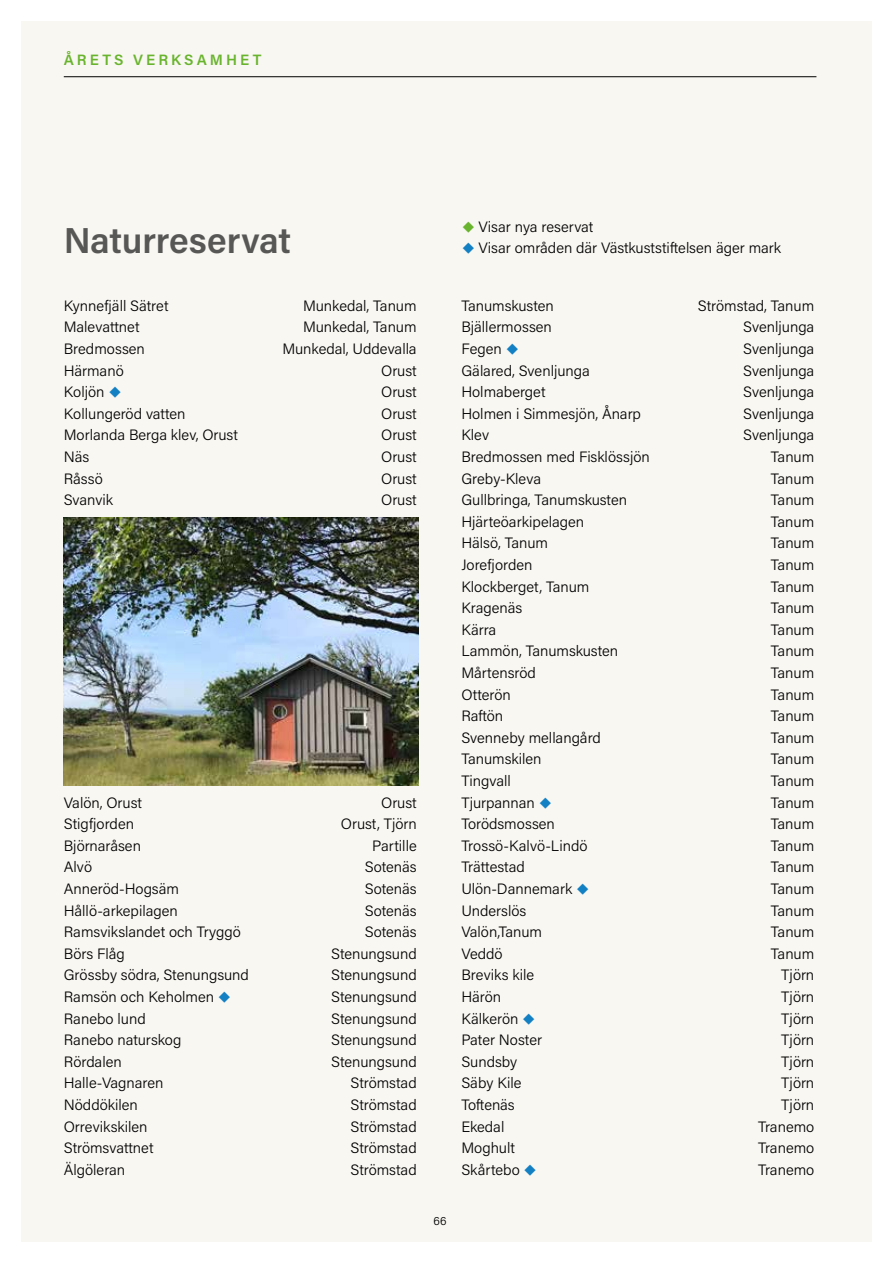
<style>
.page{position:relative;width:893px;height:1263px;background:#fff}
.page>*{position:absolute;margin:0;border:0;box-sizing:border-box;transform-origin:0 0}
.t1{font:600 36px "Acumin Pro";letter-spacing:-.01em;color:#575756}
.t2{font:300 15px "Acumin Pro";color:#000}
.t3{font:600 15px "Acumin Pro";letter-spacing:.205em;color:#69b42e}
.t4{font:300 12px "Acumin Pro";color:#000}
.s1{color:#1380c4}
.s2{color:#69b42e}
</style>
<div class="page">
<div style="left:21px;top:21px;width:851px;height:1221px;background:#f9f7f2"></div>
<hr style="left:64px;top:76px;width:752px;height:1px;background:#000">
<img style="left:64px;top:517px;width:355px;height:268px">
<p class="t3" style="left:64px;top:49px;width:199px">ÅRETS VERKSAMHET</p>
<h1 class="t1" style="left:64px;top:215px;width:229px">Naturreservat</h1>
<p class="t2" style="left:64px;top:295px;width:106px">Kynnefjäll Sätret</p>
<p class="t2" style="left:303px;top:295px;width:115px">Munkedal, Tanum</p>
<p class="t2" style="left:64px;top:317px;width:77px">Malevattnet</p>
<p class="t2" style="left:303px;top:317px;width:115px">Munkedal, Tanum</p>
<p class="t2" style="left:64px;top:338px;width:83px">Bredmossen</p>
<p class="t2" style="left:282px;top:338px;width:136px">Munkedal, Uddevalla</p>
<p class="t2" style="left:64px;top:360px;width:61px">Härmanö</p>
<p class="t2" style="left:381px;top:360px;width:37px">Orust</p>
<p class="t2" style="left:64px;top:382px;width:59px">Koljön <span class="s1">◆</span></p>
<p class="t2" style="left:381px;top:382px;width:37px">Orust</p>
<p class="t2" style="left:64px;top:403px;width:123px">Kollungeröd vatten</p>
<p class="t2" style="left:381px;top:403px;width:37px">Orust</p>
<p class="t2" style="left:64px;top:425px;width:176px">Morlanda Berga klev, Orust</p>
<p class="t2" style="left:381px;top:425px;width:37px">Orust</p>
<p class="t2" style="left:64px;top:446px;width:27px">Näs</p>
<p class="t2" style="left:381px;top:446px;width:37px">Orust</p>
<p class="t2" style="left:64px;top:468px;width:41px">Råssö</p>
<p class="t2" style="left:381px;top:468px;width:37px">Orust</p>
<p class="t2" style="left:64px;top:490px;width:51px">Svanvik</p>
<p class="t2" style="left:381px;top:490px;width:37px">Orust</p>
<p class="t2" style="left:64px;top:792px;width:80px">Valön, Orust</p>
<p class="t2" style="left:381px;top:792px;width:37px">Orust</p>
<p class="t2" style="left:64px;top:814px;width:72px">Stigfjorden</p>
<p class="t2" style="left:341px;top:814px;width:77px">Orust, Tjörn</p>
<p class="t2" style="left:64px;top:835px;width:79px">Björnaråsen</p>
<p class="t2" style="left:372px;top:835px;width:46px">Partille</p>
<p class="t2" style="left:64px;top:857px;width:30px">Alvö</p>
<p class="t2" style="left:365px;top:857px;width:53px">Sotenäs</p>
<p class="t2" style="left:64px;top:878px;width:117px">Anneröd-Hogsäm</p>
<p class="t2" style="left:365px;top:878px;width:53px">Sotenäs</p>
<p class="t2" style="left:64px;top:900px;width:115px">Hållö-arkepilagen</p>
<p class="t2" style="left:365px;top:900px;width:53px">Sotenäs</p>
<p class="t2" style="left:64px;top:922px;width:179px">Ramsvikslandet och Tryggö</p>
<p class="t2" style="left:365px;top:922px;width:53px">Sotenäs</p>
<p class="t2" style="left:64px;top:943px;width:63px">Börs Flåg</p>
<p class="t2" style="left:331px;top:943px;width:87px">Stenungsund</p>
<p class="t2" style="left:64px;top:965px;width:187px">Grössby södra, Stenungsund</p>
<p class="t2" style="left:331px;top:965px;width:87px">Stenungsund</p>
<p class="t2" style="left:64px;top:986px;width:169px">Ramsön och Keholmen <span class="s1">◆</span></p>
<p class="t2" style="left:331px;top:986px;width:87px">Stenungsund</p>
<p class="t2" style="left:64px;top:1008px;width:84px">Ranebo lund</p>
<p class="t2" style="left:331px;top:1008px;width:87px">Stenungsund</p>
<p class="t2" style="left:64px;top:1030px;width:119px">Ranebo naturskog</p>
<p class="t2" style="left:331px;top:1030px;width:87px">Stenungsund</p>
<p class="t2" style="left:64px;top:1051px;width:60px">Rördalen</p>
<p class="t2" style="left:331px;top:1051px;width:87px">Stenungsund</p>
<p class="t2" style="left:64px;top:1073px;width:101px">Halle-Vagnaren</p>
<p class="t2" style="left:350px;top:1073px;width:68px">Strömstad</p>
<p class="t2" style="left:64px;top:1094px;width:76px">Nöddökilen</p>
<p class="t2" style="left:350px;top:1094px;width:68px">Strömstad</p>
<p class="t2" style="left:64px;top:1116px;width:85px">Orrevikskilen</p>
<p class="t2" style="left:350px;top:1116px;width:68px">Strömstad</p>
<p class="t2" style="left:64px;top:1138px;width:91px">Strömsvattnet</p>
<p class="t2" style="left:350px;top:1138px;width:68px">Strömstad</p>
<p class="t2" style="left:64px;top:1159px;width:63px">Älgöleran</p>
<p class="t2" style="left:350px;top:1159px;width:68px">Strömstad</p>
<p class="t2" style="left:462px;top:216px;width:133px"><span class="s2">◆</span> Visar nya reservat</p>
<p class="t2" style="left:462px;top:237px;width:321px"><span class="s1">◆</span> Visar områden där Västkuststiftelsen äger mark</p>
<p class="t2" style="left:461px;top:295px;width:94px">Tanumskusten</p>
<p class="t2" style="left:698px;top:295px;width:118px">Strömstad, Tanum</p>
<p class="t2" style="left:461px;top:317px;width:92px">Bjällermossen</p>
<p class="t2" style="left:743px;top:317px;width:73px">Svenljunga</p>
<p class="t2" style="left:461px;top:338px;width:59px">Fegen <span class="s1">◆</span></p>
<p class="t2" style="left:743px;top:338px;width:73px">Svenljunga</p>
<p class="t2" style="left:461px;top:360px;width:130px">Gälared, Svenljunga</p>
<p class="t2" style="left:743px;top:360px;width:73px">Svenljunga</p>
<p class="t2" style="left:461px;top:382px;width:86px">Holmaberget</p>
<p class="t2" style="left:743px;top:382px;width:73px">Svenljunga</p>
<p class="t2" style="left:461px;top:403px;width:181px">Holmen i Simmesjön, Ånarp</p>
<p class="t2" style="left:743px;top:403px;width:73px">Svenljunga</p>
<p class="t2" style="left:461px;top:425px;width:29px">Klev</p>
<p class="t2" style="left:743px;top:425px;width:73px">Svenljunga</p>
<p class="t2" style="left:461px;top:446px;width:190px">Bredmossen med Fisklössjön</p>
<p class="t2" style="left:771px;top:446px;width:45px">Tanum</p>
<p class="t2" style="left:461px;top:468px;width:81px">Greby-Kleva</p>
<p class="t2" style="left:771px;top:468px;width:45px">Tanum</p>
<p class="t2" style="left:461px;top:490px;width:167px">Gullbringa, Tanumskusten</p>
<p class="t2" style="left:771px;top:490px;width:45px">Tanum</p>
<p class="t2" style="left:461px;top:511px;width:124px">Hjärteöarkipelagen</p>
<p class="t2" style="left:771px;top:511px;width:45px">Tanum</p>
<p class="t2" style="left:461px;top:533px;width:88px">Hälsö, Tanum</p>
<p class="t2" style="left:771px;top:533px;width:45px">Tanum</p>
<p class="t2" style="left:461px;top:554px;width:73px">Jorefjorden</p>
<p class="t2" style="left:771px;top:554px;width:45px">Tanum</p>
<p class="t2" style="left:461px;top:576px;width:130px">Klockberget, Tanum</p>
<p class="t2" style="left:771px;top:576px;width:45px">Tanum</p>
<p class="t2" style="left:461px;top:598px;width:62px">Kragenäs</p>
<p class="t2" style="left:771px;top:598px;width:45px">Tanum</p>
<p class="t2" style="left:461px;top:619px;width:36px">Kärra</p>
<p class="t2" style="left:771px;top:619px;width:45px">Tanum</p>
<p class="t2" style="left:461px;top:641px;width:158px">Lammön, Tanumskusten</p>
<p class="t2" style="left:771px;top:641px;width:45px">Tanum</p>
<p class="t2" style="left:461px;top:662px;width:76px">Mårtensröd</p>
<p class="t2" style="left:771px;top:662px;width:45px">Tanum</p>
<p class="t2" style="left:461px;top:684px;width:51px">Otterön</p>
<p class="t2" style="left:771px;top:684px;width:45px">Tanum</p>
<p class="t2" style="left:461px;top:706px;width:43px">Raftön</p>
<p class="t2" style="left:771px;top:706px;width:45px">Tanum</p>
<p class="t2" style="left:461px;top:727px;width:141px">Svenneby mellangård</p>
<p class="t2" style="left:771px;top:727px;width:45px">Tanum</p>
<p class="t2" style="left:461px;top:749px;width:82px">Tanumskilen</p>
<p class="t2" style="left:771px;top:749px;width:45px">Tanum</p>
<p class="t2" style="left:461px;top:770px;width:51px">Tingvall</p>
<p class="t2" style="left:771px;top:770px;width:45px">Tanum</p>
<p class="t2" style="left:461px;top:792px;width:92px">Tjurpannan <span class="s1">◆</span></p>
<p class="t2" style="left:771px;top:792px;width:45px">Tanum</p>
<p class="t2" style="left:461px;top:814px;width:95px">Torödsmossen</p>
<p class="t2" style="left:771px;top:814px;width:45px">Tanum</p>
<p class="t2" style="left:461px;top:835px;width:128px">Trossö-Kalvö-Lindö</p>
<p class="t2" style="left:771px;top:835px;width:45px">Tanum</p>
<p class="t2" style="left:461px;top:857px;width:65px">Trättestad</p>
<p class="t2" style="left:771px;top:857px;width:45px">Tanum</p>
<p class="t2" style="left:461px;top:878px;width:130px">Ulön-Dannemark <span class="s1">◆</span></p>
<p class="t2" style="left:771px;top:878px;width:45px">Tanum</p>
<p class="t2" style="left:461px;top:900px;width:67px">Underslös</p>
<p class="t2" style="left:771px;top:900px;width:45px">Tanum</p>
<p class="t2" style="left:461px;top:922px;width:82px">Valön,Tanum</p>
<p class="t2" style="left:771px;top:922px;width:45px">Tanum</p>
<p class="t2" style="left:461px;top:943px;width:43px">Veddö</p>
<p class="t2" style="left:771px;top:943px;width:45px">Tanum</p>
<p class="t2" style="left:461px;top:965px;width:74px">Breviks kile</p>
<p class="t2" style="left:781px;top:965px;width:34px">Tjörn</p>
<p class="t2" style="left:461px;top:986px;width:41px">Härön</p>
<p class="t2" style="left:781px;top:986px;width:34px">Tjörn</p>
<p class="t2" style="left:461px;top:1008px;width:76px">Kälkerön <span class="s1">◆</span></p>
<p class="t2" style="left:781px;top:1008px;width:34px">Tjörn</p>
<p class="t2" style="left:461px;top:1030px;width:82px">Pater Noster</p>
<p class="t2" style="left:781px;top:1030px;width:34px">Tjörn</p>
<p class="t2" style="left:461px;top:1051px;width:57px">Sundsby</p>
<p class="t2" style="left:781px;top:1051px;width:34px">Tjörn</p>
<p class="t2" style="left:461px;top:1073px;width:62px">Säby Kile</p>
<p class="t2" style="left:781px;top:1073px;width:34px">Tjörn</p>
<p class="t2" style="left:461px;top:1094px;width:55px">Toftenäs</p>
<p class="t2" style="left:781px;top:1094px;width:34px">Tjörn</p>
<p class="t2" style="left:461px;top:1116px;width:45px">Ekedal</p>
<p class="t2" style="left:758px;top:1116px;width:58px">Tranemo</p>
<p class="t2" style="left:461px;top:1138px;width:55px">Moghult</p>
<p class="t2" style="left:758px;top:1138px;width:58px">Tranemo</p>
<p class="t2" style="left:461px;top:1159px;width:77px">Skårtebo <span class="s1">◆</span></p>
<p class="t2" style="left:758px;top:1159px;width:58px">Tranemo</p>
<p class="t4" style="left:434px;top:1212px;width:15px">66</p>
</div>
